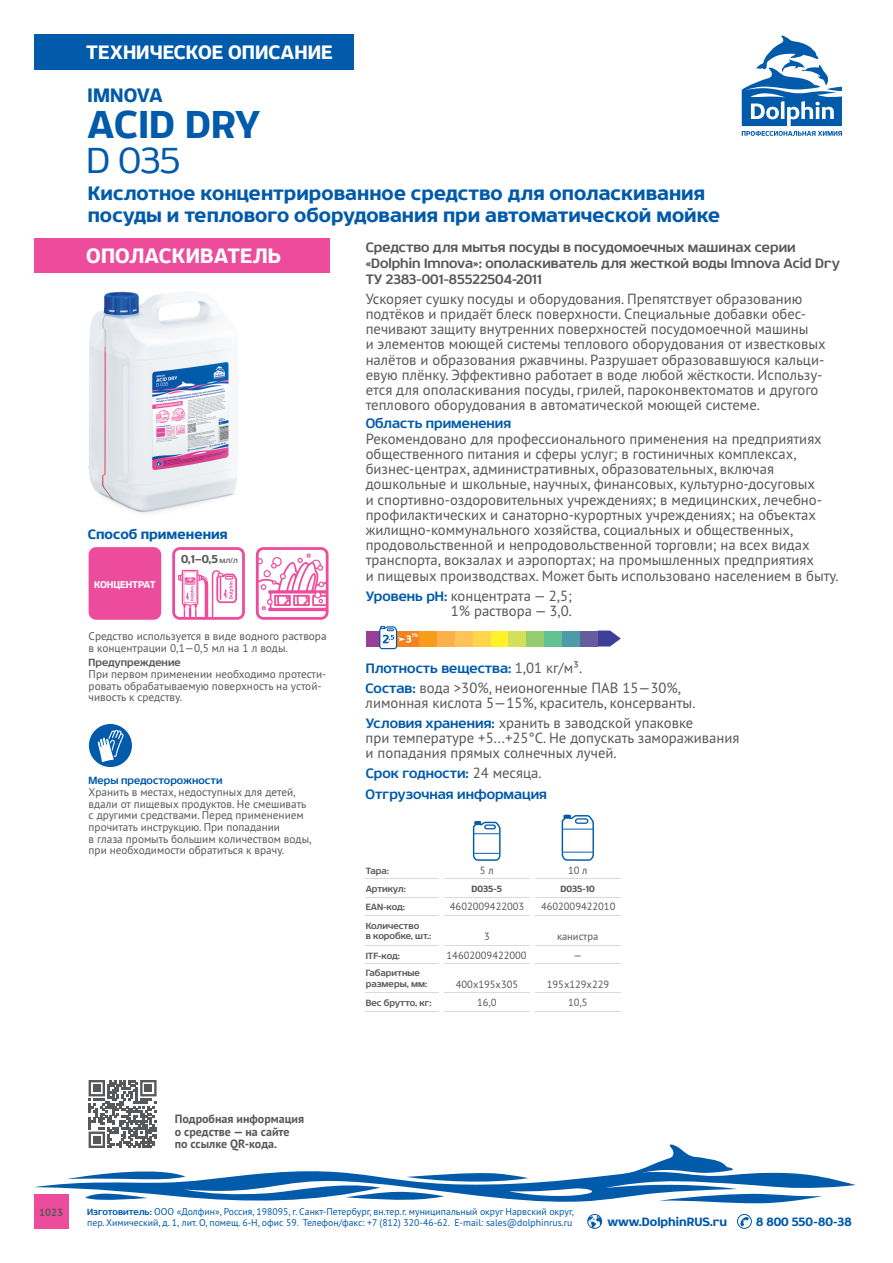
<style>
.page{position:relative;width:893px;height:1263px;background:#fff}
.page>*{position:absolute;margin:0;border:0;box-sizing:border-box;transform-origin:0 0}
.t1{font:900 42px "Sceptica";letter-spacing:.01em;color:#015aaa}
.t2{font:39px "Sceptica";color:#015aaa}
.t3{font:900 22.5px "Sceptica";letter-spacing:.01em;color:#fff}
.t4{font:900 21px/21.3px "Sceptica";color:#015aaa}
.t5{font:900 21px "Sceptica";color:#fff}
.t6{font:14.7px/15.1px "PT Sans";color:#57585a}
.t7{font:700 14.7px/15.8px "Sceptica";color:#57585a}
.t8{font:700 14.7px "Sceptica";color:#015aaa}
.t9{font:900 14.7px "Sceptica";color:#015aaa}
.t10{font:900 13.05px "Sceptica";color:#015aaa}
.t11{font:900 12.3px "Sceptica";color:#57585a}
.t12{font:700 12px/12.5px "PT Sans";color:#57585a}
.t13{font:11.25px/11.7px "PT Sans";color:#57585a}
.t14{font:700 11.25px "Sceptica";color:#015aaa}
.t15{font:700 11.25px "Sceptica";color:#57585a}
.t16{font:900 10.65px "Sceptica";letter-spacing:-.015em;color:#fff}
.t17{font:10.5px "PT Sans";color:#57585a}
.t18{font:700 10.5px "PT Sans";color:#57585a}
.t19{font:9.75px/10.1px "PT Sans";color:#015aaa}
.t20{font:700 9.75px/10.4px "Sceptica";color:#57585a}
.t21{font:900 9.75px "Sceptica";color:#57585a}
.s1{font-weight:500;font-size:8.55px}
.s2{font-family:"Sceptica";font-weight:700;color:#015aaa}
.s3{font-family:"PT Sans";font-weight:400;color:#57585a}
.s4{font-family:"Sceptica";font-weight:700}
</style>
<div class="page">
<div style="left:34px;top:1195px;width:34px;height:34px;background:#ed4c9c"></div>
<div style="left:34px;top:34px;width:320px;height:36px;background:#015aaa"></div>
<svg style="left:587px;top:1214px;width:15px;height:15px"></svg>
<svg style="left:737px;top:1214px;width:15px;height:15px"></svg>
<svg style="left:742px;top:35px;width:100px;height:101px"></svg>
<div style="left:34px;top:238px;width:296px;height:35px;background:#ed4c9c"></div>
<img style="left:89px;top:292px;width:148px;height:221px">
<svg style="left:89px;top:724px;width:43px;height:43px"></svg>
<div style="left:491px;top:630px;width:17px;height:16px;background:#fff229"></div>
<svg style="left:418px;top:631px;width:1px;height:15px"></svg>
<div style="left:419px;top:630px;width:18px;height:16px;background:#f89c1c"></div>
<div style="left:437px;top:630px;width:18px;height:16px;background:#fbb04b"></div>
<div style="left:455px;top:630px;width:18px;height:16px;background:#fec459"></div>
<div style="left:508px;top:630px;width:18px;height:16px;background:#d4e05a"></div>
<div style="left:526px;top:630px;width:18px;height:16px;background:#94cc6e"></div>
<div style="left:544px;top:630px;width:18px;height:16px;background:#63c294"></div>
<svg style="left:598px;top:630px;width:23px;height:16px"></svg>
<div style="left:473px;top:630px;width:18px;height:16px;background:#fed64d"></div>
<div style="left:366px;top:630px;width:18px;height:16px;background:#983e97"></div>
<div style="left:562px;top:630px;width:18px;height:16px;background:#4b9ba9"></div>
<div style="left:580px;top:630px;width:18px;height:16px;background:#645e9d"></div>
<svg style="left:379px;top:626px;width:39px;height:23px"></svg>
<div style="left:89px;top:547px;width:72px;height:73px;background:#ed4c9c;border-radius:7px"></div>
<svg style="left:34px;top:1080px;width:822px;height:124px"></svg>
<div style="left:93px;top:1085px;width:7px;height:7px;background:#57585a"></div>
<div style="left:145px;top:1085px;width:7px;height:7px;background:#57585a"></div>
<div style="left:93px;top:1136px;width:7px;height:7px;background:#57585a"></div>
<svg style="left:256px;top:547px;width:73px;height:73px"></svg>
<svg style="left:172px;top:547px;width:73px;height:73px"></svg>
<hr style="left:366px;top:878px;width:255px;height:1px;background:#d9dadc">
<hr style="left:366px;top:897px;width:255px;height:1px;background:#d9dadc">
<hr style="left:366px;top:992px;width:255px;height:1px;background:#d9dadc">
<hr style="left:366px;top:915px;width:255px;height:1px;background:#d9dadc">
<hr style="left:366px;top:945px;width:255px;height:1px;background:#d9dadc">
<hr style="left:366px;top:963px;width:255px;height:1px;background:#d9dadc">
<hr style="left:366px;top:1011px;width:255px;height:1px;background:#d9dadc">
<hr style="left:439px;top:799px;width:4px;height:213px;background:#fff">
<hr style="left:530px;top:814px;width:4px;height:198px;background:#fff">
<svg style="left:473px;top:821px;width:28px;height:40px"></svg>
<svg style="left:562px;top:814px;width:32px;height:47px"></svg>
<h3 class="t5" style="left:86px;top:44px;width:248px">ТЕХНИЧЕСКОЕ ОПИСАНИЕ</h3>
<h3 class="t4" style="left:88px;top:86px;width:77px">IMNOVA</h3>
<h1 class="t1" style="left:87px;top:107px;width:175px">ACID DRY</h1>
<h2 class="t2" style="left:87px;top:144px;width:95px">D 035</h2>
<h3 class="t4" style="left:88px;top:185px;width:634px">Кислотное концентрированное средство для ополаскивания посуды и теплового оборудования при автоматической мойке</h3>
<h3 class="t3" style="left:86px;top:246px;width:196px">ОПОЛАСКИВАТЕЛЬ</h3>
<p class="t9" style="left:88px;top:528px;width:142px">Способ применения</p>
<p class="t16" style="left:94px;top:580px;width:63px">КОНЦЕНТРАТ</p>
<p class="t11" style="left:181px;top:554px;width:58px">0,1—0,5 <span class="s1">мл/л</span></p>
<p class="t13" style="left:89px;top:631px;width:240px">Средство используется в виде водного раствора в концентрации 0,1—0,5 мл на 1 л воды.</p>
<p class="t15" style="left:89px;top:658px;width:94px">Предупреждение</p>
<p class="t13" style="left:89px;top:669px;width:239px">При первом применении необходимо протести&shy;ровать обрабатываемую поверхность на устой&shy;чивость к средству.</p>
<p class="t14" style="left:89px;top:776px;width:135px">Меры предосторожности</p>
<p class="t13" style="left:89px;top:787px;width:225px">Хранить в местах, недоступных для детей, вдали от пищевых продуктов. Не смешивать с другими средствами. Перед применением прочитать инструкцию. При попадании<br>в глаза промыть большим количеством воды, при необходимости обратиться к врачу.</p>
<p class="t7" style="left:366px;top:241px;width:476px">Средство для мытья посуды в посудомоечных машинах серии «Dolphin Imnova»: ополаскиватель для жесткой воды Imnova Acid Dry<br>ТУ 2383-001-85522504-2011</p>
<p class="t6" style="left:366px;top:292px;width:462px">Ускоряет сушку посуды и оборудования. Препятствует образованию подтёков и придаёт блеск поверхности. Специальные добавки обес&shy;печивают защиту внутренних поверхностей посудомоечной машины<br>и элементов моющей системы теплового оборудования от известковых налётов и образования ржавчины. Разрушает образовавшуюся кальци&shy;евую плёнку. Эффективно работает в воде любой жёсткости. Использу&shy;ется для ополаскивания посуды, грилей, пароконвектоматов и другого теплового оборудования в автоматической моющей системе.</p>
<p class="t8" style="left:366px;top:417px;width:147px">Область применения</p>
<p class="t6" style="left:366px;top:432px;width:474px">Рекомендовано для профессионального применения на предприятиях общественного питания и сферы услуг; в гостиничных комплексах, бизнес-центрах, административных, образовательных, включая дошкольные и школьные, научных, финансовых, культурно-досуговых<br>и спортивно-оздоровительных учреждениях; в медицинских, лечебно&shy;профилактических и санаторно-курортных учреждениях; на объектах жилищно-коммунального хозяйства, социальных и общественных, продовольственной и непродовольственной торговли; на всех видах транспорта, вокзалах и аэропортах; на промышленных предприятиях<br>и пищевых производствах. Может быть использовано населением в быту.</p>
<p class="t6" style="left:366px;top:589px;width:208px;text-align:right"><span class="s2">Уровень pH:</span> концентрата — 2,5;<br>1% раствора — 3,0.</p>
<p class="t8" style="left:366px;top:661px;width:218px">Плотность вещества: <span class="s3">1,01 кг/м³.</span></p>
<p class="t6" style="left:366px;top:681px;width:331px"><span class="s2">Состав:</span> вода &gt;30%, неионогенные ПАВ 15—30%, лимонная кислота 5—15%, краситель, консерванты.</p>
<p class="t6" style="left:366px;top:716px;width:375px"><span class="s2">Условия хранения:</span> хранить в заводской упаковке<br>при температуре +5...+25°С. Не допускать замораживания и попадания прямых солнечных лучей.</p>
<p class="t8" style="left:366px;top:788px;width:183px">Отгрузочная информация</p>
<p class="t8" style="left:366px;top:767px;width:177px">Срок годности: <span class="s3">24 месяца.</span></p>
<p class="t20" style="left:366px;top:863px;width:42px;line-height:17.7px">Тара:<br>Артикул:</p>
<p class="t20" style="left:366px;top:921px;width:67px">Количество<br>в коробке, шт.:</p>
<p class="t20" style="left:366px;top:969px;width:63px">Габаритные размеры, мм:</p>
<p class="t20" style="left:366px;top:998px;width:67px">Вес брутто, кг:</p>
<p class="t20" style="left:366px;top:903px;width:41px">EAN-код:</p>
<p class="t20" style="left:366px;top:951px;width:36px">ITF-код:</p>
<p class="t17" style="left:480px;top:866px;width:15px">5 л</p>
<p class="t21" style="left:471px;top:884px;width:32px">D035-5</p>
<p class="t17" style="left:450px;top:902px;width:76px">4602009422003</p>
<p class="t17" style="left:484px;top:932px;width:7px">3</p>
<p class="t17" style="left:447px;top:950px;width:82px">14602009422000</p>
<p class="t17" style="left:568px;top:866px;width:21px">10 л</p>
<p class="t21" style="left:561px;top:884px;width:36px">D035-10</p>
<p class="t17" style="left:541px;top:902px;width:76px">4602009422010</p>
<p class="t17" style="left:557px;top:932px;width:43px">канистра</p>
<p class="t17" style="left:573px;top:950px;width:10px">—</p>
<p class="t17" style="left:456px;top:979px;width:64px">400х195х305</p>
<p class="t17" style="left:547px;top:979px;width:64px">195х129х229</p>
<p class="t17" style="left:477px;top:998px;width:21px">16,0</p>
<p class="t17" style="left:568px;top:998px;width:21px">10,5</p>
<p class="t18" style="left:39px;top:1207px;width:25px">1023</p>
<p class="t12" style="left:175px;top:1114px;width:131px">Подробная информация о средстве — на сайте по ссылке QR-кода.</p>
<p class="t19" style="left:87px;top:1208px;width:488px"><span class="s4">Изготовитель:</span> ООО «Долфин», Россия, 198095, г. Санкт-Петербург, вн.тер.г. муниципальный округ Нарвский округ, пер. Химический, д. 1, лит. О, помещ. 6-Н, офис 59. Телефон/факс: +7 (812) 320-46-62. E-mail: sales@dolphinrus.ru</p>
<p class="t10" style="left:607px;top:1216px;width:121px">www.DolphinRUS.ru</p>
<p class="t10" style="left:756px;top:1216px;width:97px">8 800 550-80-38</p>
</div>
